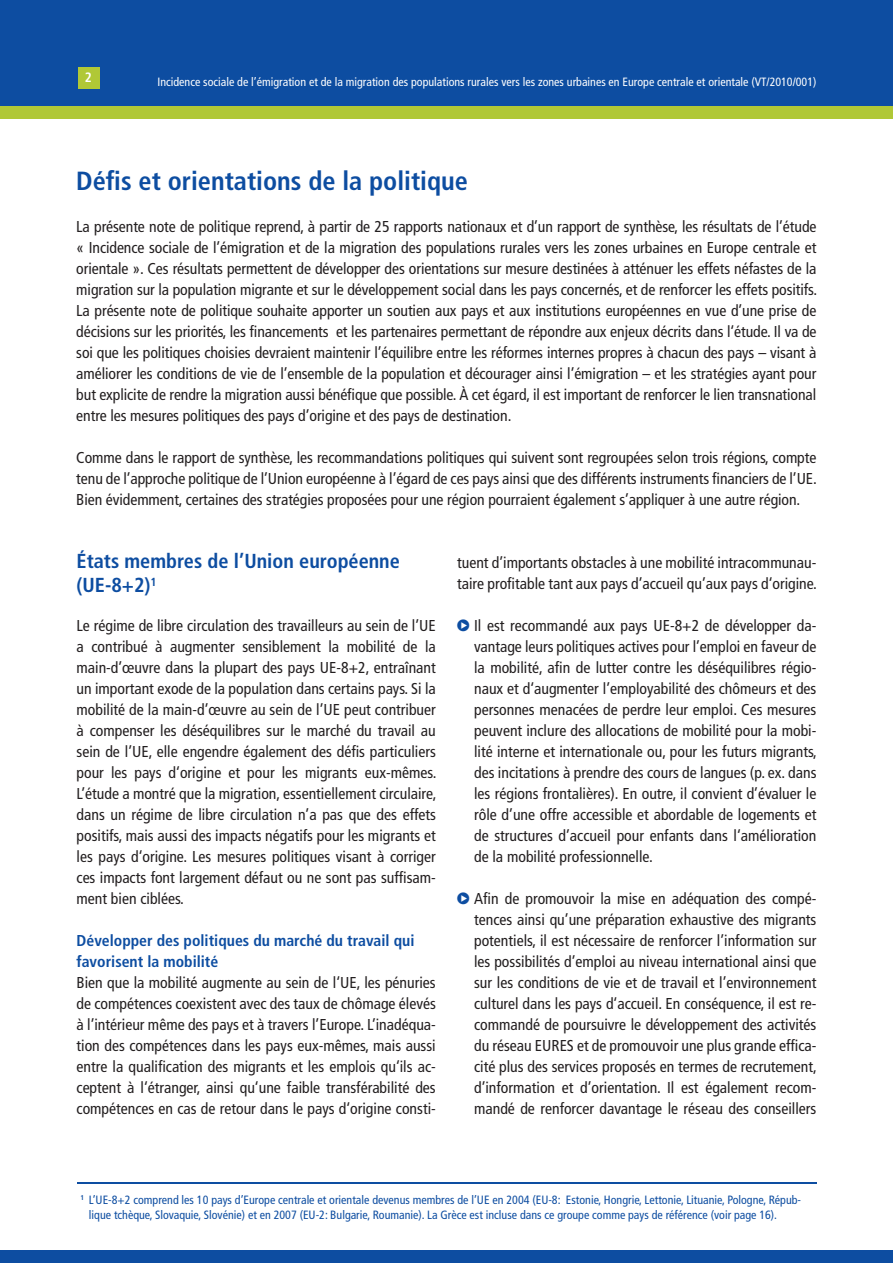
<style>
.page{position:relative;width:893px;height:1263px;background:#fff}
.page>*{position:absolute;margin:0;border:0;box-sizing:border-box;transform-origin:0 0}
.t1{font:700 condensed 26.25px "Frutiger";color:#0d4da1}
.t2{font:700 condensed 20.25px/24px "Frutiger";color:#0d4da1}
.t3{font:condensed 15.75px/21px "Frutiger";color:#231f20;text-align:justify}
.t4{font:700 condensed 15.75px/21px "Frutiger";color:#0d4da1}
.t5{font:700 condensed 13.5px "Frutiger";color:#fff}
.t6{font:condensed 12px/15px "Frutiger";color:#0d4da1}
.t7{font:condensed 12px "Frutiger";color:#fff}
</style>
<div class="page">
<div style="left:0;top:0;width:893px;height:106px;background:#0d4da1"></div>
<div style="left:0;top:106px;width:893px;height:13px;background:#b0c836"></div>
<div style="left:0;top:1250px;width:893px;height:13px;background:#0d4da1"></div>
<div style="left:78px;top:67px;width:21px;height:22px;background:#b0c836"></div>
<hr style="left:77px;top:1182px;width:739px;height:1px;background:#0d4da1">
<p class="t5" style="left:85px;top:70px;width:9px">2</p>
<p class="t7" style="left:158px;top:74px;width:660px">Incidence sociale de l’émigration et de la migration des populations rurales vers les zones urbaines en Europe centrale et orientale (VT/2010/001)</p>
<h1 class="t1" style="left:76px;top:166px;width:393px">Défis et orientations de la politique</h1>
<p class="t3" style="left:76px;top:216px;width:742px">La présente note de politique reprend, à partir de 25 rapports nationaux et d’un rapport de synthèse, les résultats de l’étude « Incidence sociale de l’émigration et de la migration des populations rurales vers les zones urbaines en Europe centrale et orientale ». Ces résultats permettent de développer des orientations sur mesure destinées à atténuer les effets néfastes de la migration sur la population migrante et sur le développement social dans les pays concernés, et de renforcer les effets positifs.<br>La présente note de politique souhaite apporter un soutien aux pays et aux institutions européennes en vue d’une prise de décisions sur les priorités, les financements et les partenaires permettant de répondre aux enjeux décrits dans l‘étude. Il va de soi que les politiques choisies devraient maintenir l’équilibre entre les réformes internes propres à chacun des pays – visant à améliorer les conditions de vie de l’ensemble de la population et décourager ainsi l’émigration – et les stratégies ayant pour but explicite de rendre la migration aussi bénéfique que possible. À cet égard, il est important de renforcer le lien transnational entre les mesures politiques des pays d’origine et des pays de destination.</p>
<p class="t3" style="left:76px;top:447px;width:742px">Comme dans le rapport de synthèse, les recommandations politiques qui suivent sont regroupées selon trois régions, compte tenu de l’approche politique de l’Union européenne à l’égard de ces pays ainsi que des différents instruments financiers de l’UE.<br>Bien évidemment, certaines des stratégies proposées pour une région pourraient également s’appliquer à une autre région.</p>
<p class="t2" style="left:77px;top:549px;width:325px">États membres de l’Union européenne (UE-8+2)<sup>1</sup></p>
<p class="t3" style="left:77px;top:615px;width:361px">Le régime de libre circulation des travailleurs au sein de l’UE a contribué à augmenter sensiblement la mobilité de la main-d’œuvre dans la plupart des pays UE-8+2, entraînant un important exode de la population dans certains pays. Si la mobilité de la main-d’œuvre au sein de l’UE peut contribuer à compenser les déséquilibres sur le marché du travail au sein de l’UE, elle engendre également des défis particuliers pour les pays d‘origine et pour les migrants eux-mêmes.<br>L’étude a montré que la migration, essentiellement circulaire, dans un régime de libre circulation n’a pas que des effets positifs, mais aussi des impacts négatifs pour les migrants et les pays d‘origine. Les mesures politiques visant à corriger ces impacts font largement défaut ou ne sont pas suffisam&shy;ment bien ciblées.</p>
<p class="t4" style="left:77px;top:930px;width:339px">Développer des politiques du marché du travail qui favorisent la mobilité</p>
<p class="t3" style="left:77px;top:972px;width:361px">Bien que la mobilité augmente au sein de l‘UE, les pénuries de compétences coexistent avec des taux de chômage élevés à l’intérieur même des pays et à travers l’Europe. L’inadéqua&shy;tion des compétences dans les pays eux-mêmes, mais aussi entre la qualification des migrants et les emplois qu‘ils ac&shy;ceptent à l‘étranger, ainsi qu‘une faible transférabilité des compétences en cas de retour dans le pays d‘origine consti-</p>
<p class="t3" style="left:457px;top:552px;width:361px">tuent d’importants obstacles à une mobilité intracommunau&shy;taire profitable tant aux pays d’accueil qu’aux pays d‘origine.</p>
<p class="t3" style="left:474px;top:615px;width:344px">Il est recommandé aux pays UE-8+2 de développer da&shy;vantage leurs politiques actives pour l’emploi en faveur de la mobilité, afin de lutter contre les déséquilibres régio&shy;naux et d‘augmenter l’employabilité des chômeurs et des personnes menacées de perdre leur emploi. Ces mesures peuvent inclure des allocations de mobilité pour la mobi&shy;lité interne et internationale ou, pour les futurs migrants, des incitations à prendre des cours de langues (p. ex. dans les régions frontalières). En outre, il convient d’évaluer le rôle d’une offre accessible et abordable de logements et de structures d’accueil pour enfants dans l‘amélioration de la mobilité professionnelle.</p>
<p class="t3" style="left:474px;top:888px;width:344px">Afin de promouvoir la mise en adéquation des compé&shy;tences ainsi qu’une préparation exhaustive des migrants potentiels, il est nécessaire de renforcer l’information sur les possibilités d’emploi au niveau international ainsi que sur les conditions de vie et de travail et l’environnement culturel dans les pays d‘accueil. En conséquence, il est re&shy;commandé de poursuivre le développement des activités du réseau EURES et de promouvoir une plus grande effica&shy;cité plus des services proposés en termes de recrutement, d’information et d’orientation. Il est également recom&shy;mandé de renforcer davantage le réseau des conseillers</p>
<p class="t6" style="left:89px;top:1193px;width:714px;text-indent:-9px"><sup>1</sup> L’UE-8+2 comprend les 10 pays d’Europe centrale et orientale devenus membres de l’UE en 2004 (EU-8: Estonie, Hongrie, Lettonie, Lituanie, Pologne, Répub&shy;lique tchèque, Slovaquie, Slovénie) et en 2007 (EU-2: Bulgarie, Roumanie). La Grèce est incluse dans ce groupe comme pays de référence (voir page 16).</p>
</div>
